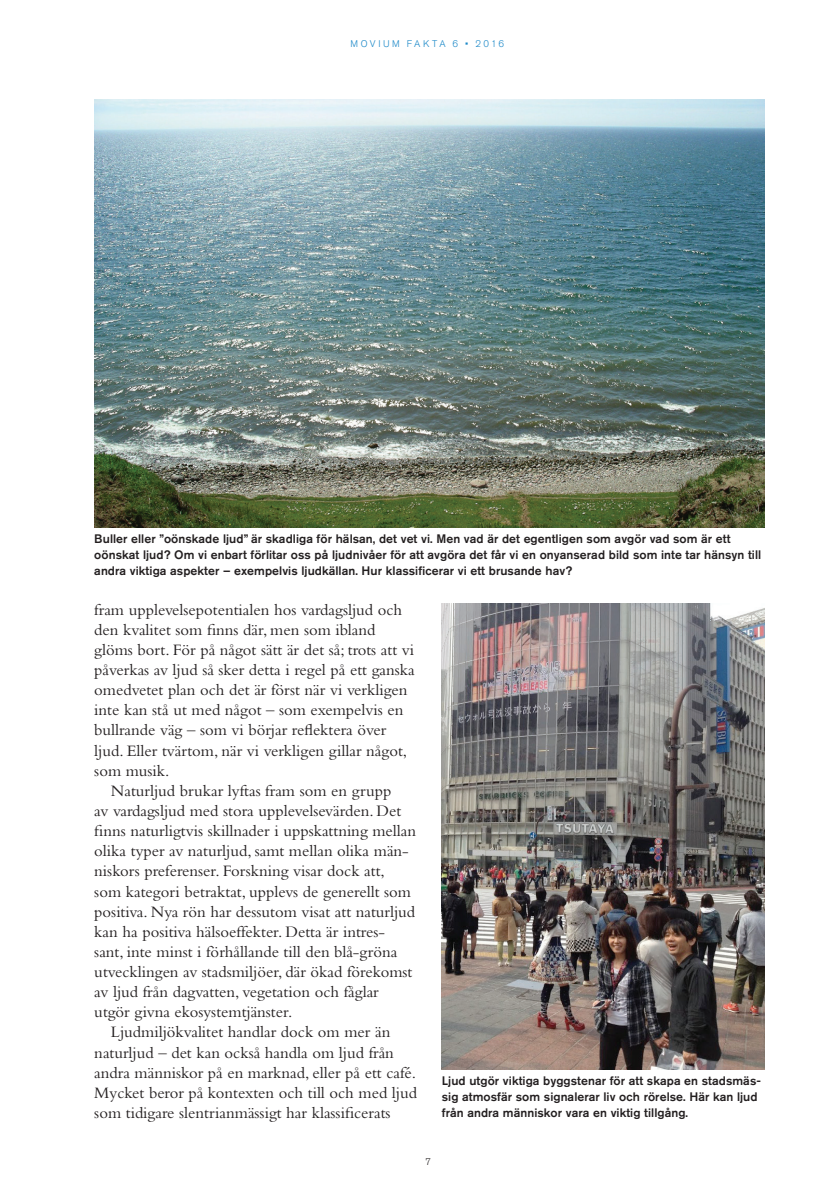
<style>
.page{position:relative;width:839px;height:1191px;background:#fff}
.page>*{position:absolute;margin:0;border:0;box-sizing:border-box;transform-origin:0 0}
.t1{font:16.62px/20.1px "Bembo";color:#231f20}
.t2{font:500 12.25px/15.8px "Akzidenz Grotesk BQ";letter-spacing:.005em;color:#231f20}
.t3{font:300 9.62px "Akzidenz Grotesk BQ";letter-spacing:.26em;color:#1b88c8}
.t4{font:300 9.62px "Akzidenz Grotesk BQ";color:#231f20}
</style>
<div class="page">
<img style="left:94px;top:99px;width:670px;height:428px">
<img style="left:442px;top:603px;width:322px;height:466px">
<p class="t3" style="left:350px;top:38px;width:155px">MOVIUM FAKTA 6 • 2016</p>
<p class="t2" style="left:94px;top:530px;width:668px">Buller eller ”oönskade ljud” är skadliga för hälsan, det vet vi. Men vad är det egentligen som avgör vad som är ett oönskat ljud? Om vi enbart förlitar oss på ljudnivåer för att avgöra det får vi en onyanserad bild som inte tar hänsyn till andra viktiga aspekter – exempelvis ljudkällan. Hur klassificerar vi ett brusande hav?</p>
<p class="t1" style="left:94px;top:599px;width:322px">fram upplevelsepotentialen hos vardagsljud och den kvalitet som finns där, men som ibland glöms bort. För på något sätt är det så; trots att vi påverkas av ljud så sker detta i regel på ett ganska omedvetet plan och det är först när vi verkligen inte kan stå ut med något – som exempelvis en bullrande väg – som vi börjar reflektera över ljud. Eller tvärtom, när vi verkligen gillar något, som musik.</p>
<p class="t1" style="left:111px;top:780px;width:282px">Naturljud brukar lyftas fram som en grupp</p>
<p class="t1" style="left:94px;top:800px;width:308px">av vardagsljud med stora upplevelsevärden. Det</p>
<p class="t1" style="left:94px;top:820px;width:323px">finns naturligtvis skillnader i uppskattning mellan</p>
<p class="t1" style="left:94px;top:840px;width:316px">olika typer av naturljud, samt mellan olika män-</p>
<p class="t1" style="left:94px;top:861px;width:292px">niskors preferenser. Forskning visar dock att,</p>
<p class="t1" style="left:94px;top:881px;width:318px">som kategori betraktat, upplevs de generellt som</p>
<p class="t1" style="left:94px;top:901px;width:322px">positiva. Nya rön har dessutom visat att naturljud</p>
<p class="t1" style="left:94px;top:921px;width:292px">kan ha positiva hälsoeffekter. Detta är intres-</p>
<p class="t1" style="left:94px;top:941px;width:304px">sant, inte minst i förhållande till den blå-gröna</p>
<p class="t1" style="left:94px;top:961px;width:319px">utvecklingen av stadsmiljöer, där ökad förekomst</p>
<p class="t1" style="left:94px;top:981px;width:286px">av ljud från dagvatten, vegetation och fåglar</p>
<p class="t1" style="left:94px;top:1001px;width:199px">utgör givna ekosystemtjänster.</p>
<p class="t1" style="left:111px;top:1022px;width:281px">Ljudmiljökvalitet handlar dock om mer än</p>
<p class="t1" style="left:94px;top:1042px;width:301px">naturljud – det kan också handla om ljud från</p>
<p class="t1" style="left:94px;top:1062px;width:323px">andra människor på en marknad, eller på ett café.</p>
<p class="t1" style="left:94px;top:1082px;width:324px">Mycket beror på kontexten och till och med ljud</p>
<p class="t1" style="left:94px;top:1102px;width:298px">som tidigare slentrianmässigt har klassificerats</p>
<p class="t2" style="left:441px;top:1072px;width:320px">Ljud utgör viktiga byggstenar för att skapa en stadsmäs&shy;sig atmosfär som signalerar liv och rörelse. Här kan ljud från andra människor vara en viktig tillgång.</p>
<p class="t4" style="left:425px;top:1156px;width:7px">7</p>
</div>
